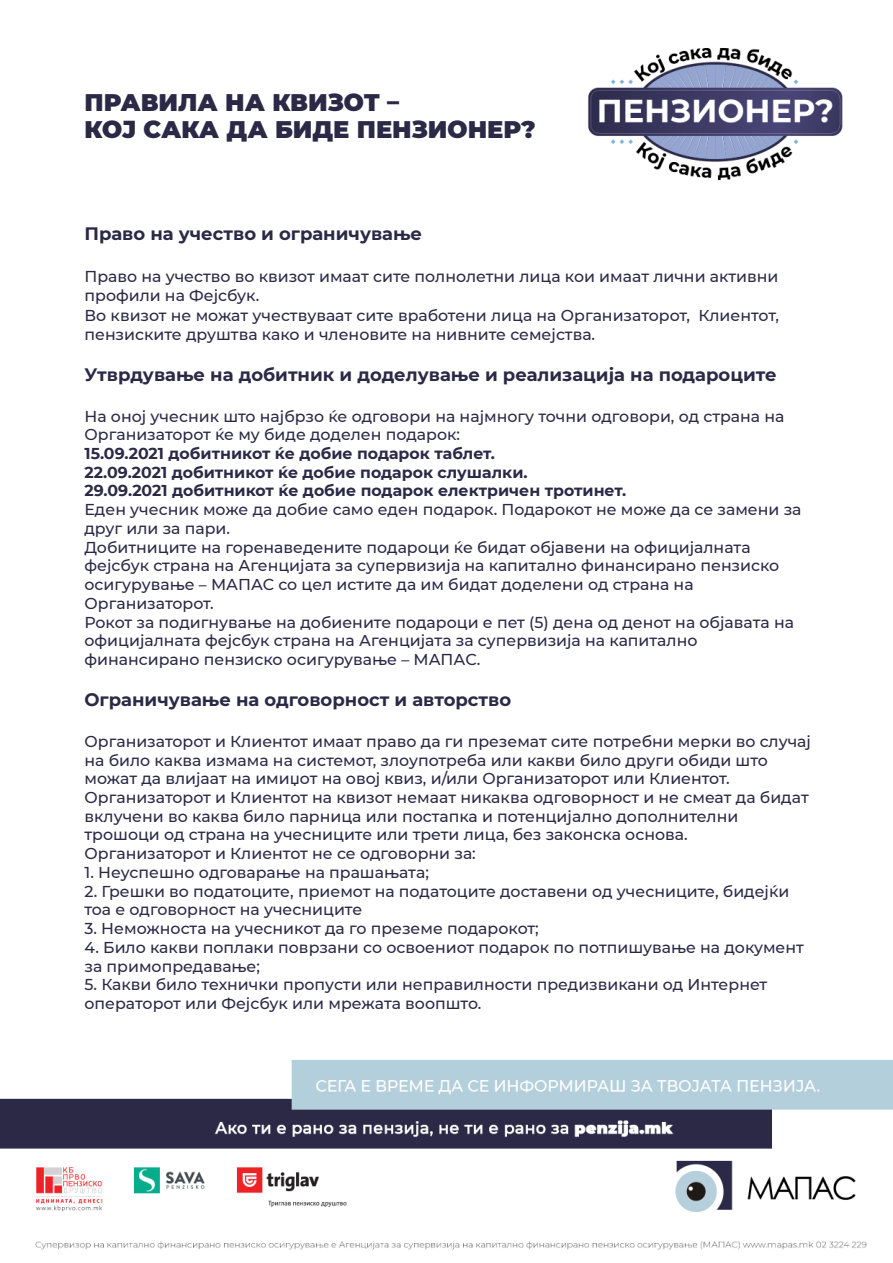
<style>
.page{position:relative;width:893px;height:1263px;background:#fff}
.page>*{position:absolute;margin:0;border:0;box-sizing:border-box;transform-origin:0 0}
.t1{font:900 24px/27px "Montserrat";color:#2c2947}
.t2{font:700 18px "Montserrat";color:#2c2947}
.t3{font:500 15.75px/18.8px "Montserrat";color:#2c2947}
.t4{font:700 15.75px/18.8px "Montserrat";color:#2c2947}
</style>
<div class="page">
<img style="left:0;top:48px;width:893px;height:1202px">
<h1 class="t1" style="left:85px;top:87px;width:453px">ПРАВИЛА НА КВИЗОТ –<br>КОЈ САКА ДА БИДЕ ПЕНЗИОНЕР?</h1>
<p class="t2" style="left:85px;top:221px;width:339px">Право на учество и ограничување</p>
<p class="t3" style="left:85px;top:266px;width:696px;line-height:19.5px">Право на учество во квизот имаат сите полнолетни лица кои имаат лични активни профили на Фејсбук.<br>Во квизот не можат учествуваат сите вработени лица на Организаторот, Клиентот, пензиските друштва како и членовите на нивните семејства.</p>
<p class="t2" style="left:85px;top:362px;width:694px">Утврдување на добитник и доделување и реализација на подароците</p>
<p class="t3" style="left:85px;top:406px;width:701px">На оној учесник што најбрзо ќе одговори на најмногу точни одговори, од страна на<br>Организаторот ќе му биде доделен подарок:</p>
<p class="t4" style="left:85px;top:443px;width:543px">15.09.2021 добитникот ќе добие подарок таблет.<br>22.09.2021 добитникот ќе добие подарок слушалки.<br>29.09.2021 добитникот ќе добие подарок електричен тротинет.</p>
<p class="t3" style="left:85px;top:500px;width:719px">Еден учесник може да добие само еден подарок. Подарокот не може да се замени за друг или за пари.<br>Добитниците на горенаведените подароци ќе бидат објавени на официјалната фејсбук страна на Агенцијата за супервизија на капитално финансирано пензиско осигурување – МАПАС со цел истите да им бидат доделени од страна на Организаторот.<br>Рокот за подигнување на добиените подароци е пет (5) дена од денот на објавата на официјалната фејсбук страна на Агенцијата за супервизија на капитално финансирано пензиско осигурување – МАПАС.</p>
<p class="t2" style="left:85px;top:687px;width:428px">Ограничување на одговорност и авторство</p>
<p class="t3" style="left:85px;top:731px;width:728px">Организаторот и Клиентот имаат право да ги преземат сите потребни мерки во случај на било каква измама на системот, злоупотреба или какви било други обиди што можат да влијаат на имиџот на овој квиз, и/или Организаторот или Клиентот.<br>Организаторот и Клиентот на квизот немаат никаква одговорност и не смеат да бидат вклучени во каква било парница или постапка и потенцијално дополнителни трошоци од страна на учесниците или трети лица, без законска основа.<br>Организаторот и Клиентот не се одговорни за:</p>
<p class="t3" style="left:85px;top:862px;width:346px">1. Неуспешно одговарање на прашањата;</p>
<p class="t3" style="left:85px;top:881px;width:706px">2. Грешки во податоците, приемот на податоците доставени од учесниците, бидејќи тоа е одговорност на учесниците</p>
<p class="t3" style="left:85px;top:918px;width:456px">3. Неможноста на учесникот да го преземе подарокот;</p>
<p class="t3" style="left:85px;top:937px;width:721px">4. Било какви поплаки поврзани со освоениот подарок по потпишување на документ за примопредавање;</p>
<p class="t3" style="left:85px;top:975px;width:684px">5. Какви било технички пропусти или неправилности предизвикани од Интернет операторот или Фејсбук или мрежата воопшто.</p>
</div>
